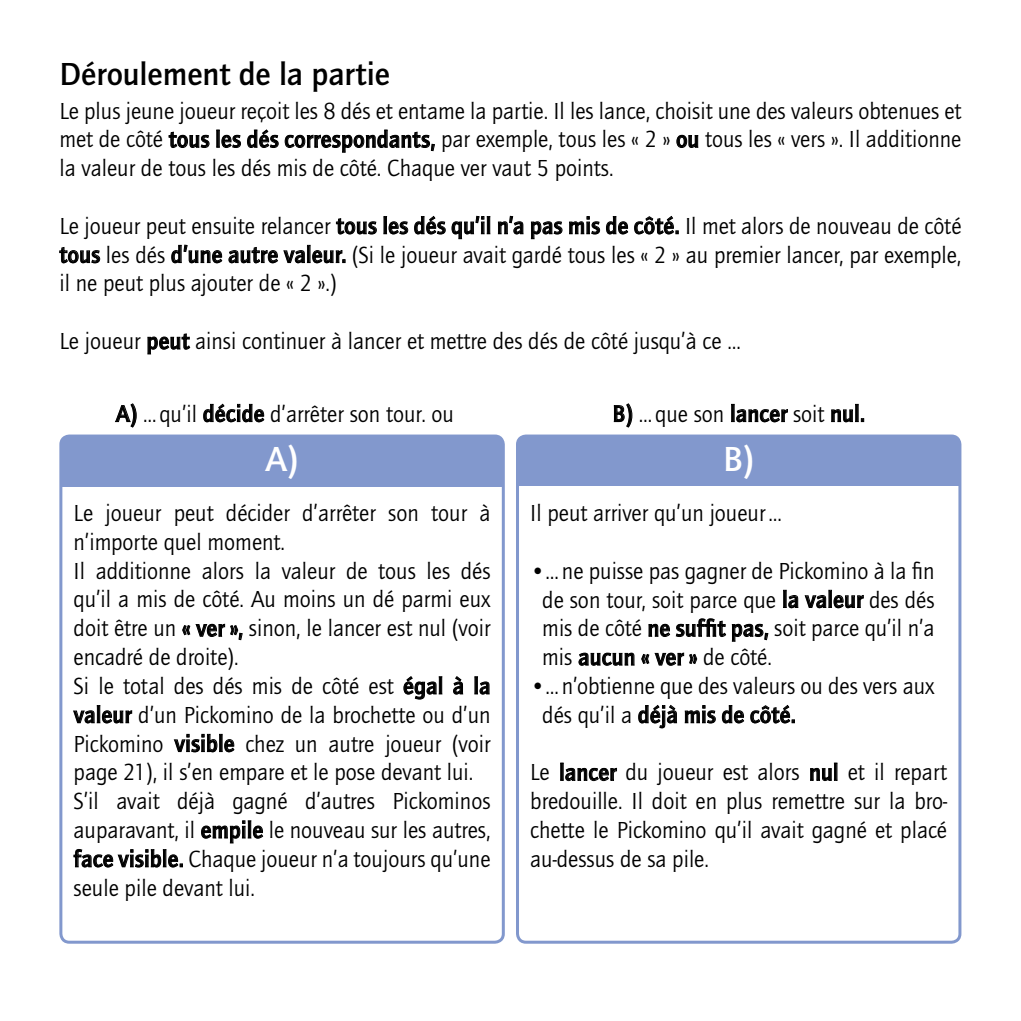
<style>
.page{position:relative;width:1021px;height:1021px;background:#fff}
.page>*{position:absolute;margin:0;border:0;box-sizing:border-box;transform-origin:0 0}
.t1{font:700 36px "Quay Itc T";color:#fff}
.t2{font:700 33px "Quay Itc T";color:#000}
.t3{font:24px/28.8px "Quay Itc T";color:#000;text-align:justify;scale:.96 1}
.t4{font:700 24px "Quay Itc T";letter-spacing:.005em;color:#000;scale:.96 1}
.s1{font-weight:700}
.s2{font-weight:400}
</style>
<div class="page">
<div style="left:61px;top:436px;width:442px;height:50px;background:#8298cd"></div>
<div style="left:59px;top:434px;width:446px;height:509px;border:3px solid #8298cd;border-radius:9px"></div>
<div style="left:517px;top:436px;width:442px;height:49px;background:#8298cd"></div>
<div style="left:516px;top:434px;width:445px;height:509px;border:3px solid #8298cd;border-radius:9px"></div>
<svg style="left:168px;top:131px;width:42px;height:17px"></svg>
<svg style="left:216px;top:129px;width:25px;height:19px"></svg>
<svg style="left:247px;top:129px;width:188px;height:24px"></svg>
<svg style="left:676px;top:135px;width:22px;height:13px"></svg>
<svg style="left:336px;top:218px;width:41px;height:16px"></svg>
<svg style="left:383px;top:216px;width:25px;height:18px"></svg>
<svg style="left:414px;top:216px;width:76px;height:23px"></svg>
<svg style="left:498px;top:216px;width:25px;height:18px"></svg>
<svg style="left:531px;top:221px;width:31px;height:18px"></svg>
<svg style="left:569px;top:216px;width:31px;height:18px"></svg>
<svg style="left:606px;top:216px;width:22px;height:18px"></svg>
<svg style="left:634px;top:216px;width:44px;height:18px"></svg>
<svg style="left:59px;top:247px;width:41px;height:16px"></svg>
<svg style="left:171px;top:244px;width:51px;height:19px"></svg>
<svg style="left:228px;top:245px;width:117px;height:18px"></svg>
<svg style="left:147px;top:333px;width:43px;height:21px"></svg>
<svg style="left:115px;top:403px;width:22px;height:25px"></svg>
<svg style="left:203px;top:403px;width:61px;height:19px"></svg>
<svg style="left:613px;top:403px;width:19px;height:25px"></svg>
<svg style="left:731px;top:404px;width:57px;height:18px"></svg>
<svg style="left:831px;top:404px;width:33px;height:18px"></svg>
<svg style="left:182px;top:623px;width:61px;height:17px"></svg>
<svg style="left:403px;top:676px;width:39px;height:23px"></svg>
<svg style="left:453px;top:676px;width:10px;height:18px"></svg>
<svg style="left:474px;top:676px;width:15px;height:18px"></svg>
<svg style="left:73px;top:705px;width:59px;height:18px"></svg>
<svg style="left:174px;top:733px;width:61px;height:19px"></svg>
<svg style="left:201px;top:820px;width:62px;height:23px"></svg>
<svg style="left:73px;top:849px;width:110px;height:18px"></svg>
<svg style="left:783px;top:589px;width:15px;height:19px"></svg>
<svg style="left:804px;top:589px;width:59px;height:19px"></svg>
<svg style="left:648px;top:618px;width:78px;height:19px"></svg>
<svg style="left:732px;top:623px;width:36px;height:19px"></svg>
<svg style="left:578px;top:652px;width:56px;height:14px"></svg>
<svg style="left:641px;top:652px;width:56px;height:14px"></svg>
<svg style="left:638px;top:704px;width:39px;height:24px"></svg>
<svg style="left:684px;top:705px;width:60px;height:18px"></svg>
<svg style="left:750px;top:704px;width:44px;height:19px"></svg>
<svg style="left:560px;top:762px;width:57px;height:19px"></svg>
<svg style="left:810px;top:762px;width:27px;height:19px"></svg>
<h2 class="t2" style="left:59px;top:55px;width:332px">Déroulement de la partie</h2>
<p class="t3" style="left:59px;top:96px;width:941px">Le plus jeune joueur reçoit les 8 dés et entame la partie. Il les lance, choisit une des valeurs obtenues et met de côté <span class="s1">tous les dés correspondants,</span> par exemple, tous les « 2 » <span class="s1">ou</span> tous les « vers ». Il additionne la valeur de tous les dés mis de côté. Chaque ver vaut 5 points.</p>
<p class="t3" style="left:59px;top:211px;width:941px">Le joueur peut ensuite relancer <span class="s1">tous les dés qu’il n’a pas mis de côté.</span> Il met alors de nouveau de côté <span class="s1">tous</span> les dés <span class="s1">d’une autre valeur.</span> (Si le joueur avait gardé tous les « 2 » au premier lancer, par exemple, il ne peut plus ajouter de « 2 ».)</p>
<p class="t3" style="left:59px;top:326px;width:711px">Le joueur <span class="s1">peut</span> ainsi continuer à lancer et mettre des dés de côté jusqu’à ce …</p>
<p class="t3" style="left:116px;top:399px;width:354px"><span class="s1">A)</span> …qu’il <span class="s1">décide</span> d’arrêter son tour. ou</p>
<p class="t4" style="left:612px;top:399px;width:264px">B) <span class="s2">…que son</span> lancer <span class="s2">soit</span> nul.</p>
<h1 class="t1" style="left:265px;top:437px;width:35px">A)</h1>
<h1 class="t1" style="left:723px;top:437px;width:33px">B)</h1>
<p class="t3" style="left:74px;top:498px;width:436px;text-align:left">Le joueur peut décider d’arrêter son tour à n’importe quel moment.<br>Il additionne alors la valeur de tous les dés qu’il a mis de côté. Au moins un dé parmi eux doit être un <span class="s1">« ver »,</span> sinon, le lancer est nul (voir encadré de droite).<br>Si le total des dés mis de côté est <span class="s1">égal à la valeur</span> d’un Pickomino de la brochette ou d’un Pickomino <span class="s1">visible</span> chez un autre joueur (voir page 21), il s’en empare et le pose devant lui.<br>S’il avait déjà gagné d’autres Pickominos auparavant, il <span class="s1">empile</span> le nouveau sur les autres, <span class="s1">face visible.</span> Chaque joueur n’a toujours qu’une seule pile devant lui.</p>
<p class="t3" style="left:530px;top:498px;width:263px">Il peut arriver qu’un joueur…</p>
<p class="t3" style="left:542px;top:556px;width:410px;text-indent:-12px">•…ne puisse pas gagner de Pickomino à la fin de son tour, soit parce que <span class="s1">la valeur</span> des dés mis de côté <span class="s1">ne suffit pas,</span> soit parce qu’il n’a mis <span class="s1">aucun « ver »</span> de côté.</p>
<p class="t3" style="left:542px;top:671px;width:410px;text-indent:-12px">•…n’obtienne que des valeurs ou des vers aux dés qu’il a <span class="s1">déjà mis de côté.</span></p>
<p class="t3" style="left:530px;top:757px;width:436px">Le <span class="s1">lancer</span> du joueur est alors <span class="s1">nul</span> et il repart bredouille. Il doit en plus remettre sur la bro&shy;chette le Pickomino qu’il avait gagné et placé au-dessus de sa pile.</p>
</div>
